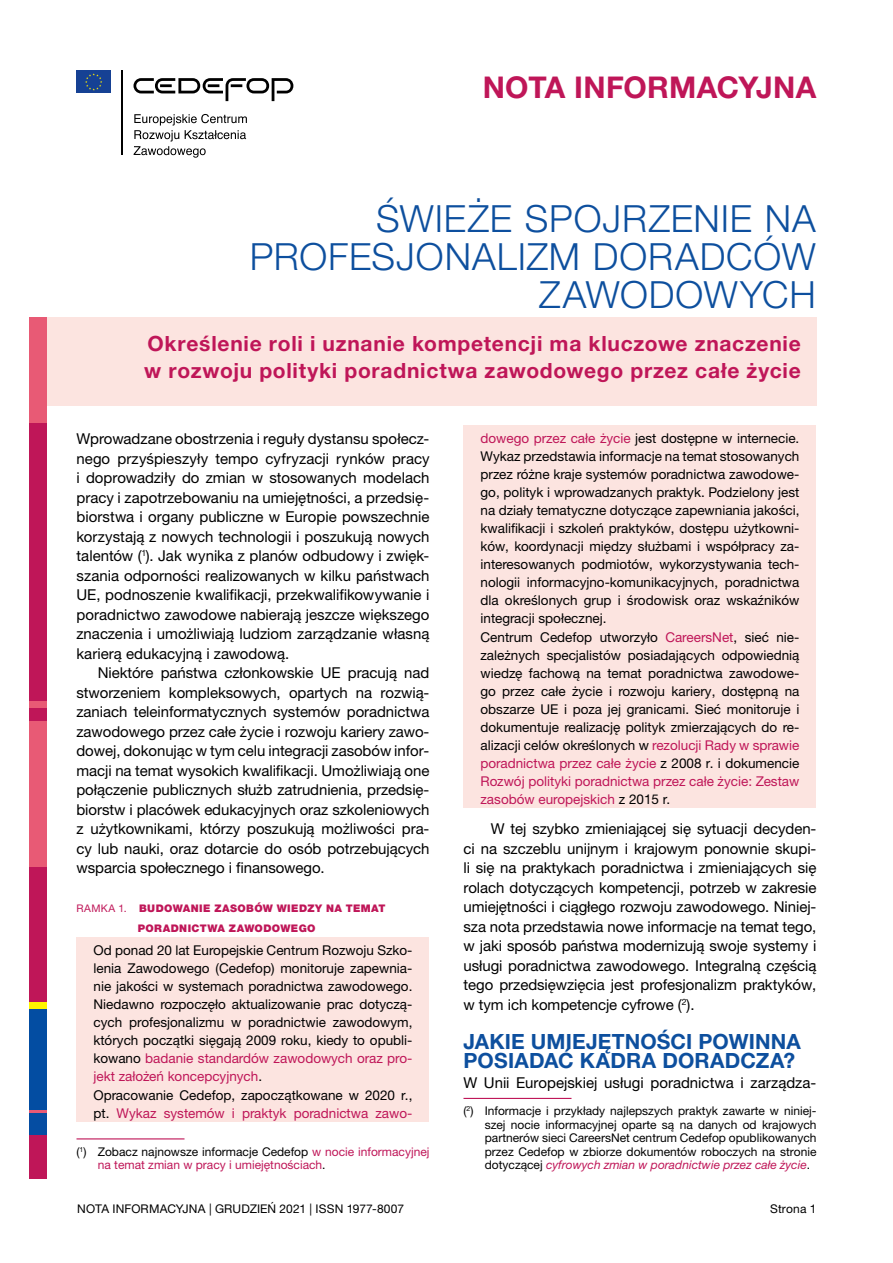
<style>
.page{position:relative;width:893px;height:1263px;background:#fff}
.page>*{position:absolute;margin:0;border:0;box-sizing:border-box;transform-origin:0 0}
.t1{font:300 37.5px/37.5px "Helvetica Neue LTW1 G";letter-spacing:.02em;color:#0d4f9e;text-align:right}
.t2{font:700 30px "Helvetica Neue LTW1 G";letter-spacing:.01em;color:#bf1658}
.t3{font:700 21px/27px "Helvetica Neue LTW1 G";letter-spacing:.035em;color:#bf1658}
.t4{font:700 21px/19.5px "Helvetica Neue LTW1 G";letter-spacing:.01em;color:#0d4f9e}
.t5{font:15px/19.5px "Helvetica Neue LTW1 G";letter-spacing:-.005em;color:#000;text-align:justify}
.t6{font:13.5px/18px "Helvetica Neue LTW1 G";color:#000}
.t7{font:12px/13.5px "Helvetica Neue LTW1 G";color:#000;text-align:justify}
.t8{font:12px/13.5px "Helvetica Neue LTW1 G";color:#bf1658}
.t9{font:900 10.5px/19.5px "Helvetica Neue LTW1 G";letter-spacing:.04em;color:#bf1658}
.s1{font-weight:400}
.s2{color:#bf1658}
.s3{color:#000}
.s4{font-style:italic;color:#bf1658}
</style>
<div class="page">
<svg style="left:134px;top:114px;width:113px;height:44px"></svg>
<div style="left:77px;top:70px;width:34px;height:23px;background:#164194"></div>
<svg style="left:85px;top:73px;width:17px;height:18px"></svg>
<svg style="left:133px;top:78px;width:160px;height:23px"></svg>
<hr style="left:122px;top:70px;width:1px;height:85px;background:#000">
<div style="left:463px;top:425px;width:353px;height:202px;background:#fce4e0"></div>
<div style="left:463px;top:624px;width:353px;height:184px;background:#fce4e0"></div>
<hr style="left:463px;top:1098px;width:108px;height:1px;background:#bf1658">
<div style="left:45px;top:317px;width:771px;height:88px;background:#fce4e0"></div>
<div style="left:76px;top:937px;width:353px;height:147px;background:#fce4e0"></div>
<div style="left:76px;top:1081px;width:353px;height:40px;background:#fce4e0"></div>
<hr style="left:76px;top:1138px;width:108px;height:1px;background:#bf1658">
<div style="left:29px;top:317px;width:18px;height:111px;background:#e85a75"></div>
<div style="left:29px;top:701px;width:18px;height:8px;background:#e85a75"></div>
<div style="left:29px;top:721px;width:18px;height:146px;background:#e85a75"></div>
<div style="left:29px;top:708px;width:18px;height:13px;background:#bf1658"></div>
<div style="left:29px;top:867px;width:18px;height:135px;background:#bf1658"></div>
<div style="left:29px;top:423px;width:18px;height:278px;background:#bf1658"></div>
<div style="left:29px;top:1002px;width:18px;height:7px;background:#fff500"></div>
<hr style="left:29px;top:1110px;width:18px;height:3px;background:#e85a75">
<div style="left:29px;top:1113px;width:18px;height:22px;background:#054da2"></div>
<div style="left:29px;top:1135px;width:18px;height:44px;background:#bf1658"></div>
<div style="left:29px;top:1009px;width:18px;height:101px;background:#034da2"></div>
<h2 class="t2" style="left:483px;top:69px;width:335px">NOTA INFORMACYJNA</h2>
<h1 class="t1" style="left:250px;top:200px;width:567px">ŚWIEŻE SPOJRZENIE NA<br>PROFESJONALIZM DORADCÓW<br>ZAWODOWYCH</h1>
<h3 class="t3" style="left:144px;top:330px;width:658px">Określenie roli i uznanie kompetencji ma kluczowe znaczenie w rozwoju polityki poradnictwa zawodowego przez całe życie</h3>
<p class="t5" style="left:76px;top:429px;width:354px">Wprowadzane obostrzenia i reguły dystansu społecz&shy;nego przyśpieszyły tempo cyfryzacji rynków pracy i doprowadziły do zmian w stosowanych modelach pracy i zapotrzebowaniu na umiejętności, a przedsię&shy;biorstwa i organy publiczne w Europie powszechnie korzystają z nowych technologii i poszukują nowych talentów (<sup>1</sup>). Jak wynika z planów odbudowy i zwięk&shy;szania odporności realizowanych w kilku państwach UE, podnoszenie kwalifikacji, przekwalifikowywanie i poradnictwo zawodowe nabierają jeszcze większego znaczenia i umożliwiają ludziom zarządzanie własną karierą edukacyjną i zawodową.</p>
<p class="t5" style="left:76px;top:663px;width:354px;text-indent:21px">Niektóre państwa członkowskie UE pracują nad stworzeniem kompleksowych, opartych na rozwią&shy;zaniach teleinformatycznych systemów poradnictwa zawodowego przez całe życie i rozwoju kariery zawo&shy;dowej, dokonując w tym celu integracji zasobów infor&shy;macji na temat wysokich kwalifikacji. Umożliwiają one połączenie publicznych służb zatrudnienia, przedsię&shy;biorstw i placówek edukacyjnych oraz szkoleniowych z użytkownikami, którzy poszukują możliwości pra&shy;cy lub nauki, oraz dotarcie do osób potrzebujących wsparcia społecznego i finansowego.</p>
<p class="t9" style="left:138px;top:899px;width:249px;text-indent:-61px"><span class="s1">RAMKA 1.</span> BUDOWANIE ZASOBÓW WIEDZY NA TEMAT<br>PORADNICTWA ZAWODOWEGO</p>
<p class="t6" style="left:94px;top:941px;width:320px">Od ponad 20 lat Europejskie Centrum Rozwoju Szko&shy;lenia Zawodowego (Cedefop) monitoruje zapewnia&shy;nie jakości w systemach poradnictwa zawodowego.<br>Niedawno rozpoczęło aktualizowanie prac dotyczą&shy;cych profesjonalizmu w poradnictwie zawodowym, których początki sięgają 2009 roku, kiedy to opubli&shy;kowano <span class="s2">badanie standardów zawodowych oraz pro&shy;jekt założeń koncepcyjnych</span>.<br>Opracowanie Cedefop, zapoczątkowane w 2020 r., pt. <span class="s2">Wykaz systemów i praktyk poradnictwa zawo-</span></p>
<p class="t8" style="left:98px;top:1145px;width:333px;text-indent:-21px"><span class="s3">(</span><sup>1</sup><span class="s3">) Zobacz najnowsze informacje Cedefop</span> w nocie informacyjnej na temat zmian w pracy i umiejętnościach<span class="s3">.</span></p>
<p class="t6" style="left:480px;top:429px;width:320px"><span class="s2">dowego przez całe życie</span> jest dostępne w internecie.<br>Wykaz przedstawia informacje na temat stosowanych przez różne kraje systemów poradnictwa zawodowe&shy;go, polityk i wprowadzanych praktyk. Podzielony jest na działy tematyczne dotyczące zapewniania jakości, kwalifikacji i szkoleń praktyków, dostępu użytkowni&shy;ków, koordynacji między służbami i współpracy za&shy;interesowanych podmiotów, wykorzystywania tech&shy;nologii informacyjno-komunikacyjnych, poradnictwa dla określonych grup i środowisk oraz wskaźników integracji społecznej.<br>Centrum Cedefop utworzyło <span class="s2">CareersNet</span>, sieć nie&shy;zależnych specjalistów posiadających odpowiednią wiedzę fachową na temat poradnictwa zawodowe&shy;go przez całe życie i rozwoju kariery, dostępną na obszarze UE i poza jej granicami. Sieć monitoruje i dokumentuje realizację polityk zmierzających do re&shy;alizacji celów określonych w <span class="s2">rezolucji Rady w sprawie poradnictwa przez całe życie</span> z 2008 r. i dokumencie <span class="s2">Rozwój polityki poradnictwa przez całe życie: Zestaw zasobów europejskich</span> z 2015 r.</p>
<p class="t5" style="left:463px;top:819px;width:354px;text-indent:27px">W tej szybko zmieniającej się sytuacji decyden&shy;ci na szczeblu unijnym i krajowym ponownie skupi&shy;li się na praktykach poradnictwa i zmieniających się rolach dotyczących kompetencji, potrzeb w zakresie umiejętności i ciągłego rozwoju zawodowego. Niniej&shy;sza nota przedstawia nowe informacje na temat tego, w jaki sposób państwa modernizują swoje systemy i usługi poradnictwa zawodowego. Integralną częścią tego przedsięwzięcia jest profesjonalizm praktyków, w tym ich kompetencje cyfrowe (<sup>2</sup>).</p>
<h3 class="t4" style="left:463px;top:1031px;width:339px">JAKIE UMIEJĘTNOŚCI POWINNA<br>POSIADAĆ KADRA DORADCZA?</h3>
<p class="t5" style="left:463px;top:1072px;width:354px">W Unii Europejskiej usługi poradnictwa i zarządza-</p>
<p class="t7" style="left:485px;top:1104px;width:333px;text-indent:-21px">(<sup>2</sup>) Informacje i przykłady najlepszych praktyk zawarte w niniej&shy;szej nocie informacyjnej oparte są na danych od krajowych partnerów sieci CareersNet centrum Cedefop opublikowanych przez Cedefop w zbiorze dokumentów roboczych na stronie dotyczącej <span class="s4">cyfrowych zmian w poradnictwie przez całe życie</span>.</p>
<p class="t7" style="left:77px;top:1202px;width:328px">NOTA INFORMACYJNA | GRUDZIEŃ 2021 | ISSN 1977-8007</p>
<p class="t7" style="left:770px;top:1202px;width:48px">Strona 1</p>
</div>
